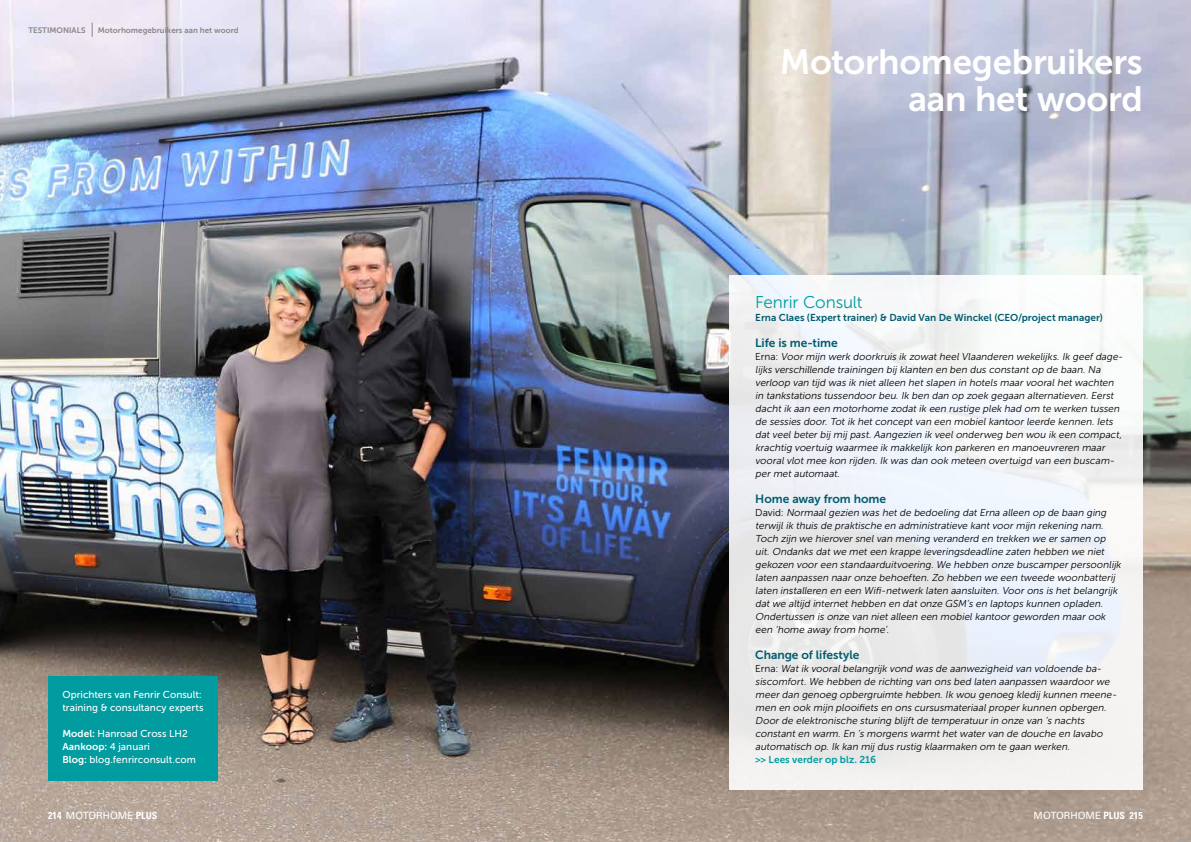
<style>
.page{position:relative;width:1191px;height:842px;background:#fff}
.page>*{position:absolute;margin:0;border:0;box-sizing:border-box;transform-origin:0 0}
.t1{font:35px/37px "Museo Sans 700";letter-spacing:-.01em;color:#fff;text-align:right}
.t2{font:17px "Museo Sans 300";letter-spacing:-.01em;color:#009ca0}
.t3{font:12px "Museo Sans 700";letter-spacing:-.005em;color:#005c6f}
.t4{font:italic 10px/13px "Museo Sans 300";color:#000}
.t5{font:10px/13px "Museo Sans 500";letter-spacing:.005em;color:#fff}
.t6{font:10px "Museo Sans 700";letter-spacing:.005em;color:#005c6f}
.t7{font:10px "Univers LT Std";color:#fff}
.t8{font:10px "Museo Sans 700";letter-spacing:.005em;color:#009ca0}
.t9{font:10px "Museo Sans 700";letter-spacing:.005em;color:#fff}
.t10{font:8px "Museo Sans 700";color:#878787}
.s1{font-family:"Museo Sans 700"}
.s2{font-family:"Museo Sans 500"}
.s3{font-weight:700;font-stretch:condensed}
.s4{font-style:normal}
</style>
<div class="page">
<img style="left:0;top:0;width:1191px;height:842px">
<div style="left:48px;top:676px;width:170px;height:104px;background:#009ca0"></div>
<div style="left:729px;top:275px;width:413px;height:514px;background:linear-gradient(to bottom,#f4f7fb,#ebeaec)"></div>
<svg style="left:92px;top:23px;width:1px;height:14px"></svg>
<p class="t10" style="left:28px;top:26px;width:59px">TESTIMONIALS</p>
<p class="t10" style="left:98px;top:26px;width:142px">Motorhomegebruikers aan het woord</p>
<p class="t5" style="left:62px;top:688px;width:143px">Oprichters van Fenrir Consult: training &amp; consultancy experts</p>
<p class="t5" style="left:62px;top:727px;width:127px"><span class="s1">Model:</span> Hanroad Cross LH2</p>
<p class="t9" style="left:62px;top:741px;width:89px">Aankoop: <span class="s2">4 januari</span></p>
<p class="t5" style="left:62px;top:753px;width:135px"><span class="s1">Blog:</span> blog.fenrirconsult.com</p>
<p class="t7" style="left:48px;top:810px;width:111px"><span class="s3">214</span> MOTORHOME <span class="s3">PLUS</span></p>
<h1 class="t1" style="left:779px;top:44px;width:364px">Motorhomegebruikers aan het woord</h1>
<h2 class="t2" style="left:755px;top:293px;width:109px">Fenrir Consult</h2>
<p class="t6" style="left:755px;top:312px;width:349px">Erna Claes (Expert trainer) &amp; David Van De Winckel (CEO/project manager)</p>
<p class="t3" style="left:755px;top:336px;width:84px">Life is me-time</p>
<p class="t4" style="left:755px;top:350px;width:371px"><span class="s4">E r n a :</span> Voor mijn werk doorkruis ik zowat heel Vlaanderen wekelijks. Ik geef dage&shy;lijks verschillende trainingen bij klanten en ben dus constant op de baan. Na verloop van tijd was ik niet alleen het slapen in hotels maar vooral het wachten in tankstations tussendoor beu. Ik ben dan op zoek gegaan alternatieven. Eerst dacht ik aan een motorhome zodat ik een rustige plek had om te werken tussen de sessies door. Tot ik het concept van een mobiel kantoor leerde kennen. Iets dat veel beter bij mij past. Aangezien ik veel onderweg ben wou ik een compact, krachtig voertuig waarmee ik makkelijk kon parkeren en manoeuvreren maar vooral vlot mee kon rijden. Ik was dan ook meteen overtuigd van een buscam&shy;per met automaat.</p>
<p class="t3" style="left:755px;top:492px;width:132px">Home away from home</p>
<p class="t4" style="left:755px;top:506px;width:369px"><span class="s4">D a v i d :</span> Normaal gezien was het de bedoeling dat Erna alleen op de baan ging terwijl ik thuis de praktische en administratieve kant voor mijn rekening nam.<br>Toch zijn we hierover snel van mening veranderd en trekken we er samen op uit. Ondanks dat we met een krappe leveringsdeadline zaten hebben we niet gekozen voor een standaarduitvoering. We hebben onze buscamper persoonlijk laten aanpassen naar onze behoeften. Zo hebben we een tweede woonbatterij laten installeren en een Wifi-netwerk laten aansluiten. Voor ons is het belangrijk dat we altijd internet hebben en dat onze GSM’s en laptops kunnen opladen.<br>Ondertussen is onze van niet alleen een mobiel kantoor geworden maar ook een ‘home away from home’.</p>
<p class="t3" style="left:755px;top:648px;width:106px">Change of lifestyle</p>
<p class="t4" style="left:755px;top:662px;width:365px"><span class="s4">E r n a :</span> Wat ik vooral belangrijk vond was de aanwezigheid van voldoende ba&shy;siscomfort. We hebben de richting van ons bed laten aanpassen waardoor we meer dan genoeg opbergruimte hebben. Ik wou genoeg kledij kunnen meene&shy;men en ook mijn plooifiets en ons cursusmateriaal proper kunnen opbergen.<br>Door de elektronische sturing blijft de temperatuur in onze van ’s nachts constant en warm. En ’s morgens warmt het water van de douche en lavabo automatisch op. Ik kan mij dus rustig klaarmaken om te gaan werken.</p>
<p class="t8" style="left:755px;top:754px;width:123px">&gt;&gt; Lees verder op blz. 216</p>
<p class="t7" style="left:1033px;top:810px;width:111px">MOTORHOME <span class="s3">PLUS 215</span></p>
</div>
